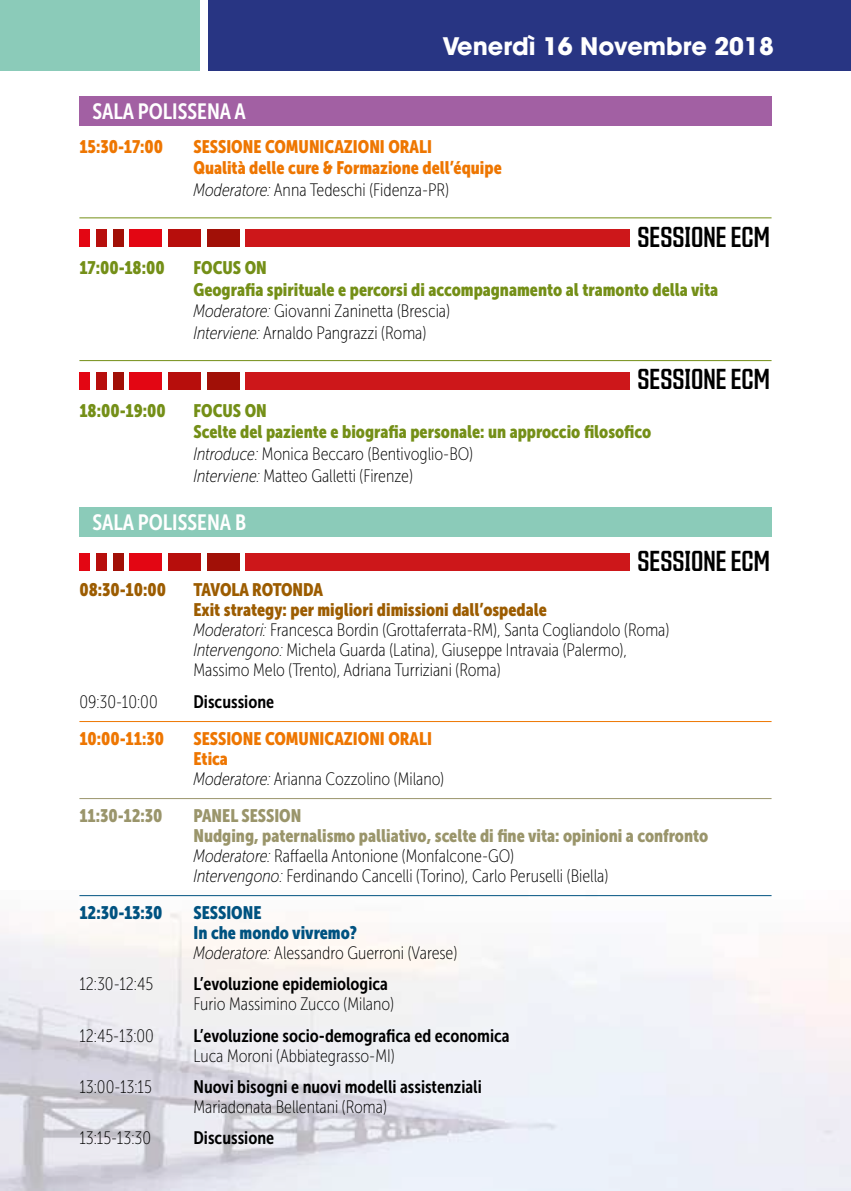
<style>
.page{position:relative;width:851px;height:1191px;background:#fff}
.page>*{position:absolute;margin:0;border:0;box-sizing:border-box;transform-origin:0 0}
.t1{font:28px "Countach";color:#000}
.t2{font:700 24px "Avant Garde";color:#fff}
.t3{font:22px "Museo Sans Cond 700";color:#fff}
.t4{font:18px/20px "Museo Sans Cond 100";color:#000}
.t5{font:18px/21.6px "Museo Sans Cond 900";color:#748f17}
.t6{font:18px "Museo Sans Cond 700";color:#000}
.t7{font:18px/21.6px "Museo Sans Cond 900";color:#ee7601}
.t8{font:18px/20px "Museo Sans Cond 900";color:#9a956b}
.t9{font:18px/20px "Museo Sans Cond 900";color:#9c5c00}
.t10{font:18px/20px "Museo Sans Cond 900";color:#005280}
.s1{font-style:italic}
</style>
<div class="page">
<img style="left:0;top:895px;width:850px;height:296px">
<div style="left:208px;top:0;width:642px;height:71px;background:#283583"></div>
<div style="left:0;top:0;width:200px;height:71px;background:#8bcbb9"></div>
<hr style="left:79px;top:217px;width:692px;height:1px;background:#748f17">
<hr style="left:79px;top:360px;width:692px;height:1px;background:#748f17">
<hr style="left:79px;top:721px;width:692px;height:1px;background:#ee7601">
<hr style="left:79px;top:798px;width:692px;height:1px;background:#9a956b">
<hr style="left:79px;top:895px;width:692px;height:1px;background:#005280">
<div style="left:79px;top:96px;width:692px;height:30px;background:#a260a3"></div>
<div style="left:79px;top:229px;width:11px;height:18px;background:#e30613"></div>
<div style="left:245px;top:229px;width:384px;height:18px;background:#cd171a"></div>
<div style="left:96px;top:229px;width:11px;height:18px;background:#b70e0c"></div>
<div style="left:113px;top:229px;width:10px;height:18px;background:#a11007"></div>
<div style="left:129px;top:229px;width:33px;height:18px;background:#e30613"></div>
<div style="left:168px;top:229px;width:33px;height:18px;background:#b70e0c"></div>
<div style="left:206px;top:229px;width:33px;height:18px;background:#a11007"></div>
<div style="left:79px;top:372px;width:11px;height:17px;background:#e30613"></div>
<div style="left:245px;top:372px;width:384px;height:17px;background:#cd171a"></div>
<div style="left:96px;top:372px;width:11px;height:17px;background:#b70e0c"></div>
<div style="left:113px;top:372px;width:10px;height:17px;background:#a11007"></div>
<div style="left:129px;top:372px;width:33px;height:17px;background:#e30613"></div>
<div style="left:168px;top:372px;width:33px;height:17px;background:#b70e0c"></div>
<div style="left:206px;top:372px;width:33px;height:17px;background:#a11007"></div>
<div style="left:79px;top:508px;width:692px;height:29px;background:#8bcbb9"></div>
<div style="left:79px;top:553px;width:11px;height:17px;background:#e30613"></div>
<div style="left:245px;top:553px;width:384px;height:17px;background:#cd171a"></div>
<div style="left:96px;top:553px;width:11px;height:17px;background:#b70e0c"></div>
<div style="left:113px;top:553px;width:10px;height:17px;background:#a11007"></div>
<div style="left:129px;top:553px;width:33px;height:17px;background:#e30613"></div>
<div style="left:168px;top:553px;width:33px;height:17px;background:#b70e0c"></div>
<div style="left:206px;top:553px;width:33px;height:17px;background:#a11007"></div>
<h2 class="t2" style="left:442px;top:30px;width:333px">Venerdì 16 Novembre 2018</h2>
<p class="t3" style="left:92px;top:99px;width:155px">SALA POLISSENA A</p>
<p class="t7" style="left:79px;top:136px;width:85px">15:30-17:00</p>
<p class="t7" style="left:193px;top:136px;width:310px">SESSIONE COMUNICAZIONI ORALI<br>Qualità delle cure &amp; Formazione dell’équipe</p>
<p class="t4" style="left:193px;top:180px;width:257px"><span class="s1">Moderatore:</span> Anna Tedeschi (Fidenza-PR)</p>
<h1 class="t1" style="left:637px;top:219px;width:134px">SESSIONE ECM</h1>
<p class="t5" style="left:79px;top:257px;width:87px">17:00-18:00</p>
<p class="t5" style="left:193px;top:257px;width:526px">FOCUS ON<br>Geografia spirituale e percorsi di accompagnamento al tramonto della vita</p>
<p class="t4" style="left:193px;top:300px;width:258px;line-height:21.6px"><span class="s1">Moderatore:</span> Giovanni Zaninetta (Brescia)<br><span class="s1">Interviene:</span> Arnaldo Pangrazzi (Roma)</p>
<h1 class="t1" style="left:637px;top:361px;width:134px">SESSIONE ECM</h1>
<p class="t5" style="left:79px;top:399px;width:88px">18:00-19:00</p>
<p class="t5" style="left:193px;top:399px;width:459px">FOCUS ON<br>Scelte del paziente e biografia personale: un approccio filosofico</p>
<p class="t4" style="left:193px;top:443px;width:281px;line-height:21.6px"><span class="s1">Introduce:</span> Monica Beccaro (Bentivoglio-BO)<br><span class="s1">Interviene:</span> Matteo Galletti (Firenze)</p>
<p class="t3" style="left:92px;top:510px;width:155px">SALA POLISSENA B</p>
<h1 class="t1" style="left:637px;top:542px;width:134px">SESSIONE ECM</h1>
<p class="t9" style="left:79px;top:580px;width:88px">08:30-10:00</p>
<p class="t9" style="left:193px;top:580px;width:355px">TAVOLA ROTONDA<br>Exit strategy: per migliori dimissioni dall’ospedale</p>
<p class="t4" style="left:193px;top:620px;width:477px"><span class="s1">Moderatori:</span> Francesca Bordin (Grottaferrata-RM), Santa Cogliandolo (Roma)<br><span class="s1">Intervengono:</span> Michela Guarda (Latina), Giuseppe Intravaia (Palermo),<br>Massimo Melo (Trento), Adriana Turriziani (Roma)</p>
<p class="t4" style="left:79px;top:691px;width:80px">09:30-10:00</p>
<p class="t6" style="left:193px;top:691px;width:82px">Discussione</p>
<p class="t7" style="left:79px;top:727px;width:86px">10:00-11:30</p>
<p class="t7" style="left:193px;top:728px;width:240px;line-height:20px">SESSIONE COMUNICAZIONI ORALI<br>Etica</p>
<p class="t4" style="left:193px;top:768px;width:252px"><span class="s1">Moderatore:</span> Arianna Cozzolino (Milano)</p>
<p class="t8" style="left:79px;top:805px;width:84px">11:30-12:30</p>
<p class="t8" style="left:193px;top:805px;width:516px">PANEL SESSION<br>Nudging, paternalismo palliativo, scelte di fine vita: opinioni a confronto</p>
<p class="t4" style="left:193px;top:845px;width:416px"><span class="s1">Moderatore:</span> Raffaella Antonione (Monfalcone-GO)<br><span class="s1">Intervengono:</span> Ferdinando Cancelli (Torino), Carlo Peruselli (Biella)</p>
<p class="t10" style="left:79px;top:902px;width:85px">12:30-13:30</p>
<p class="t10" style="left:193px;top:902px;width:165px">SESSIONE<br>In che mondo vivremo?</p>
<p class="t4" style="left:193px;top:942px;width:265px"><span class="s1">Moderatore:</span> Alessandro Guerroni (Varese)</p>
<p class="t4" style="left:79px;top:974px;width:75px">12:30-12:45</p>
<p class="t6" style="left:193px;top:974px;width:196px">L’evoluzione epidemiologica</p>
<p class="t4" style="left:193px;top:994px;width:202px">Furio Massimino Zucco (Milano)</p>
<p class="t4" style="left:79px;top:1025px;width:76px">12:45-13:00</p>
<p class="t6" style="left:193px;top:1025px;width:317px">L’evoluzione socio-demografica ed economica</p>
<p class="t4" style="left:193px;top:1045px;width:203px">Luca Moroni (Abbiategrasso-MI)</p>
<p class="t4" style="left:79px;top:1077px;width:74px">13:00-13:15</p>
<p class="t6" style="left:193px;top:1076px;width:290px">Nuovi bisogni e nuovi modelli assistenziali</p>
<p class="t4" style="left:193px;top:1097px;width:195px">Mariadonata Bellentani (Roma)</p>
<p class="t4" style="left:79px;top:1128px;width:73px">13:15-13:30</p>
<p class="t6" style="left:193px;top:1128px;width:82px">Discussione</p>
</div>
